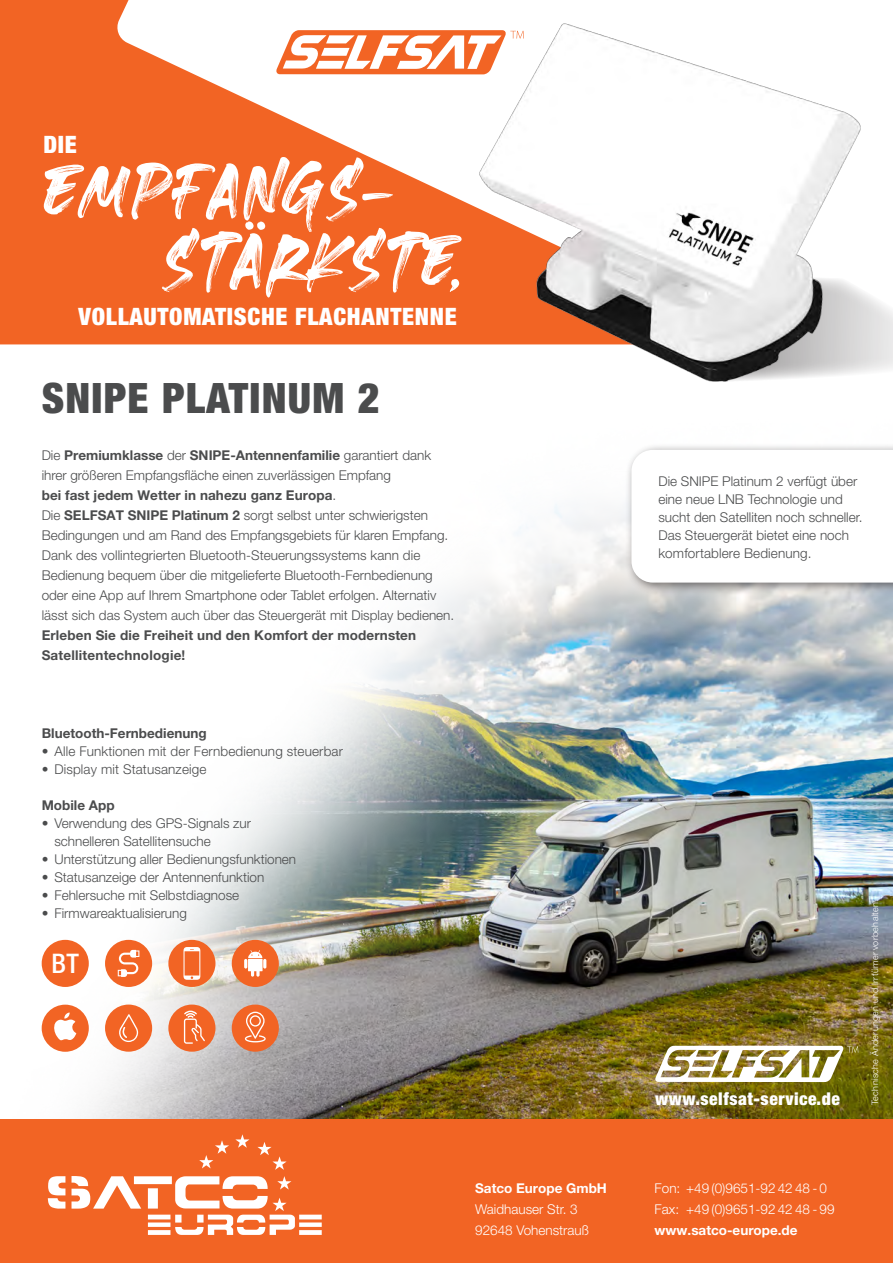
<style>
.page{position:relative;width:893px;height:1263px;background:#fff}
.page>*{position:absolute;margin:0;border:0;box-sizing:border-box;transform-origin:0 0}
.t1{font:108.9px "Heaters";letter-spacing:.02em;color:#fff}
.t2{font:900 condensed 42px "Helvetica Neue LT Pro";letter-spacing:.03em;color:#4b4c4d}
.t3{font:500 condensed 27px "Helvetica Neue LT Pro";color:#fff}
.t4{font:900 condensed 24px "Helvetica Neue LT Pro";letter-spacing:.03em;color:#fff}
.t5{font:900 condensed 17.7px "Helvetica Neue LT Pro";letter-spacing:.03em;color:#fff}
.t6{font:300 13.5px/20px "Helvetica Neue LT Pro";color:#4b4c4d}
.t7{font:700 13.5px/20px "Helvetica Neue LT Pro";letter-spacing:.01em;color:#4b4c4d}
.t8{font:300 13.5px/21px "Helvetica Neue LT Pro";color:#fff}
.t9{font:700 13.5px "Helvetica Neue LT Pro";color:#fff}
.t10{font:300 9px "Helvetica Neue LT Pro";letter-spacing:.035em;color:#fff}
.s1{font-weight:700}
</style>
<div class="page">
<img style="left:41px;top:504px;width:852px;height:615px">
<div style="left:0;top:0;width:115px;height:344px;background:#f26424"></div>
<svg style="left:115px;top:0;width:357px;height:345px;fill:#f26424"></svg>
<div style="left:0;top:1119px;width:893px;height:144px;background:#f26424"></div>
<svg style="left:235px;top:1134px;width:14px;height:14px"></svg>
<svg style="left:199px;top:1140px;width:30px;height:28px"></svg>
<svg style="left:257px;top:1142px;width:30px;height:28px"></svg>
<svg style="left:48px;top:1176px;width:274px;height:59px"></svg>
<svg style="left:276px;top:30px;width:196px;height:44px"></svg>
<img style="left:655px;top:1046px;width:203px;height:36px">
<svg style="left:865px;top:294px;width:28px;height:78px"></svg>
<img style="left:472px;top:23px;width:393px;height:359px">
<div style="left:105px;top:940px;width:47px;height:47px;background:#f26424;border-radius:50%"></div>
<svg style="left:118px;top:950px;width:21px;height:27px"></svg>
<div style="left:168px;top:940px;width:47px;height:47px;background:#f26424;border-radius:50%"></div>
<svg style="left:184px;top:947px;width:16px;height:33px"></svg>
<div style="left:42px;top:940px;width:47px;height:47px;background:#f26424;border-radius:50%"></div>
<div style="left:232px;top:940px;width:47px;height:47px;background:#f26424;border-radius:50%"></div>
<svg style="left:244px;top:950px;width:22px;height:27px"></svg>
<div style="left:42px;top:1005px;width:47px;height:47px;background:#f26424;border-radius:50%"></div>
<svg style="left:54px;top:1012px;width:22px;height:28px"></svg>
<div style="left:168px;top:1004px;width:47px;height:48px;background:#f26424;border-radius:50%"></div>
<svg style="left:184px;top:1010px;width:21px;height:34px"></svg>
<div style="left:105px;top:1004px;width:47px;height:48px;background:#f26424;border-radius:50%"></div>
<svg style="left:119px;top:1014px;width:19px;height:28px"></svg>
<div style="left:232px;top:1004px;width:47px;height:48px;background:#f26424;border-radius:50%"></div>
<svg style="left:245px;top:1012px;width:21px;height:30px"></svg>
<div style="left:625px;top:443px;width:268px;height:152px;background:#231f20;opacity:.61"></div>
<svg style="left:631px;top:450px;width:262px;height:133px"></svg>
<h3 class="t4" style="left:43px;top:130px;width:35px">DIE</h3>
<h1 class="t1" style="left:43px;top:146px;width:353px">EMPFANGS-</h1>
<h1 class="t1" style="left:162px;top:216px;width:305px">STÄRKSTE,</h1>
<h3 class="t4" style="left:79px;top:302px;width:380px">VOLLAUTOMATISCHE FLACHANTENNE</h3>
<h2 class="t2" style="left:42px;top:372px;width:339px">SNIPE PLATINUM 2</h2>
<p class="t6" style="left:42px;top:444px;width:414px">Die <span class="s1">Premiumklasse</span> der <span class="s1">SNIPE-Antennenfamilie</span> garantiert dank ihrer größeren Empfangsfläche einen zuverlässigen Empfang<br><span class="s1">bei fast jedem Wetter in nahezu ganz Europa</span>.<br>Die <span class="s1">SELFSAT SNIPE Platinum 2</span> sorgt selbst unter schwierigsten Bedingungen und am Rand des Empfangsgebiets für klaren Empfang.<br>Dank des vollintegrierten Bluetooth-Steuerungssystems kann die Bedienung bequem über die mitgelieferte Bluetooth-Fernbedienung oder eine App auf Ihrem Smartphone oder Tablet erfolgen. Alternativ lässt sich das System auch über das Steuergerät mit Display bedienen.</p>
<p class="t7" style="left:42px;top:625px;width:376px">Erleben Sie die Freiheit und den Komfort der modernsten<br>Satellitentechnologie!</p>
<p class="t7" style="left:42px;top:723px;width:166px">Bluetooth-Fernbedienung</p>
<p class="t6" style="left:42px;top:741px;width:303px">• Alle Funktionen mit der Fernbedienung steuerbar</p>
<p class="t6" style="left:42px;top:759px;width:166px">• Display mit Statusanzeige</p>
<p class="t7" style="left:42px;top:795px;width:74px">Mobile App</p>
<p class="t6" style="left:54px;top:814px;width:198px;line-height:18px;text-indent:-13px">• Verwendung des GPS-Signals zur schnelleren Satellitensuche</p>
<p class="t6" style="left:42px;top:849px;width:256px">• Unterstützung aller Bedienungsfunktionen</p>
<p class="t6" style="left:42px;top:867px;width:224px">• Statusanzeige der Antennenfunktion</p>
<p class="t6" style="left:42px;top:885px;width:199px">• Fehlersuche mit Selbstdiagnose</p>
<p class="t6" style="left:42px;top:903px;width:147px">• Firmwareaktualisierung</p>
<h3 class="t3" style="left:51px;top:947px;width:29px">BT</h3>
<p class="t9" style="left:475px;top:1180px;width:133px">Satco Europe GmbH</p>
<p class="t8" style="left:475px;top:1198px;width:115px">Waidhauser Str. 3<br>92648 Vohenstrauß</p>
<p class="t6" style="left:658px;top:472px;width:206px;line-height:18px">Die SNIPE Platinum 2 verfügt über eine neue LNB Technologie und sucht den Satelliten noch schneller.<br>Das Steuergerät bietet eine noch komfortablere Bedienung.</p>
<h3 class="t5" style="left:655px;top:1088px;width:186px">www.selfsat-service.de</h3>
<p class="t10" style="left:869px;top:1105px;width:207px;rotate:-90deg">Technische Änderungen und Irrtümer vorbehalten.</p>
<p class="t8" style="left:655px;top:1177px;width:181px">Fon: +49 (0)9651-92 42 48 - 0<br>Fax: +49 (0)9651-92 42 48 - 99</p>
<p class="t9" style="left:655px;top:1222px;width:144px">www.satco-europe.de</p>
</div>
